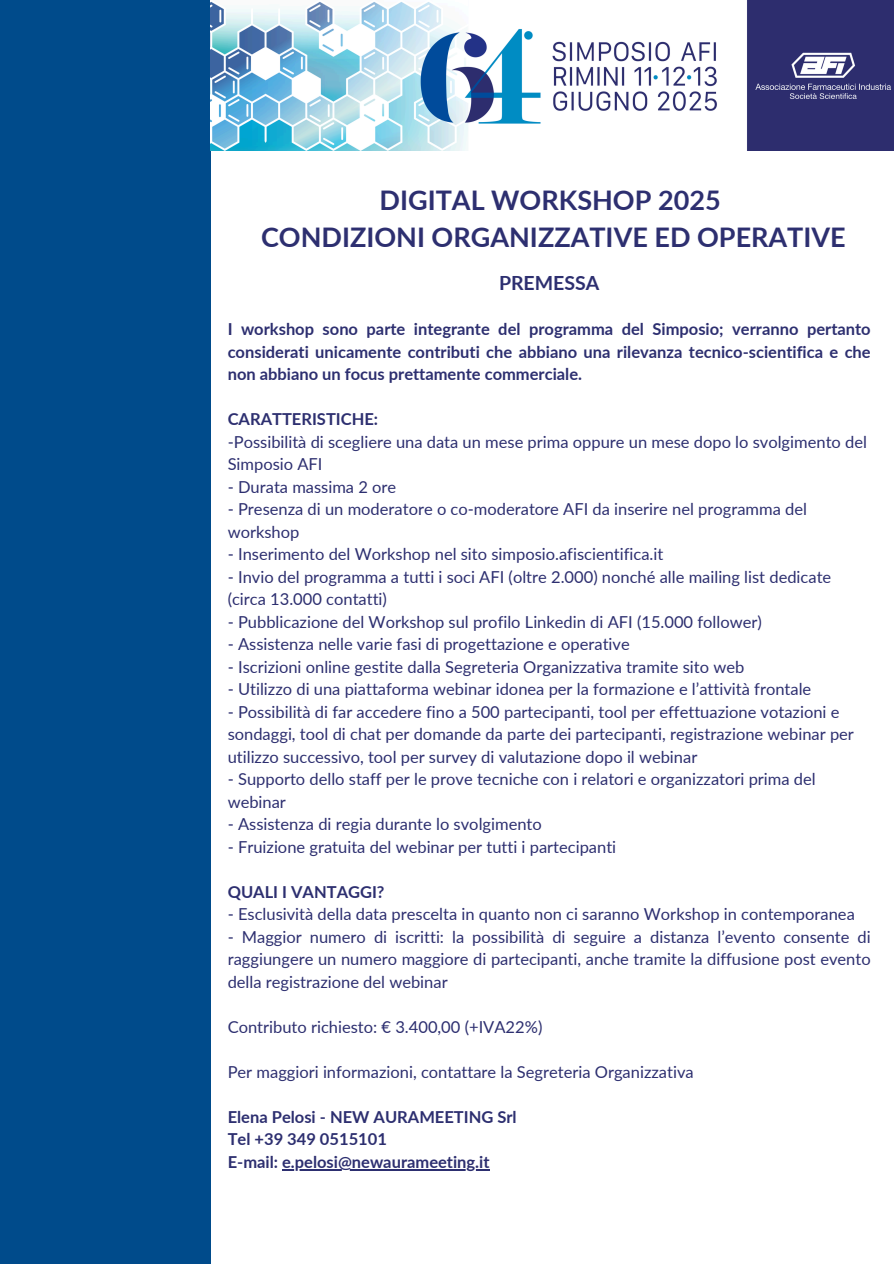
<style>
.page{position:relative;width:894px;height:1264px;background:#fff}
.page>*{position:absolute;margin:0;border:0;box-sizing:border-box;transform-origin:0 0}
.t1{font:700 27px/37.2px "Lato";color:#2d2f70;text-align:center}
.t2{font:700 19.5px "Lato";color:#2d2f70}
.t3{font:16.5px/22.5px "Lato";color:#2d2f70}
.t4{font:700 16.5px/22.5px "Lato";color:#2d2f70;text-align:justify}
</style>
<div class="page">
<div style="left:0;top:0;width:210px;height:1263px;background:#004b8b"></div>
<hr style="left:282px;top:1168px;width:207px;height:2px;background:#2d2f70">
<img style="left:210px;top:0;width:683px;height:151px">
<h3 class="t1" style="left:261px;top:180px;width:586px">DIGITAL WORKSHOP 2025<br>CONDIZIONI ORGANIZZATIVE ED OPERATIVE</h3>
<p class="t2" style="left:499px;top:271px;width:102px">PREMESSA</p>
<h1 class="t4" style="left:228px;top:317px;width:644px">I workshop sono parte integrante del programma del Simposio; verranno pertanto considerati unicamente contributi che abbiano una rilevanza tecnico-scientifica e che non abbiano un focus prettamente commerciale.</h1>
<h2 class="t4" style="left:228px;top:407px;width:152px">CARATTERISTICHE:</h2>
<p class="t3" style="left:228px;top:430px;width:640px">-Possibilità di scegliere una data un mese prima oppure un mese dopo lo svolgimento del<br>Simposio AFI</p>
<p class="t3" style="left:228px;top:475px;width:170px">- Durata massima 2 ore</p>
<p class="t3" style="left:228px;top:497px;width:580px">- Presenza di un moderatore o co-moderatore AFI da inserire nel programma del workshop</p>
<p class="t3" style="left:228px;top:542px;width:437px">- Inserimento del Workshop nel sito simposio.afiscientifica.it</p>
<p class="t3" style="left:228px;top:565px;width:605px">- Invio del programma a tutti i soci AFI (oltre 2.000) nonché alle mailing list dedicate (circa 13.000 contatti)</p>
<p class="t3" style="left:228px;top:610px;width:535px">- Pubblicazione del Workshop sul profilo Linkedin di AFI (15.000 follower)</p>
<p class="t3" style="left:228px;top:632px;width:403px">- Assistenza nelle varie fasi di progettazione e operative</p>
<p class="t3" style="left:228px;top:655px;width:518px">- Iscrizioni online gestite dalla Segreteria Organizzativa tramite sito web</p>
<p class="t3" style="left:228px;top:677px;width:585px">- Utilizzo di una piattaforma webinar idonea per la formazione e l’attività frontale</p>
<p class="t3" style="left:228px;top:700px;width:627px">- Possibilità di far accedere fino a 500 partecipanti, tool per effettuazione votazioni e sondaggi, tool di chat per domande da parte dei partecipanti, registrazione webinar per utilizzo successivo, tool per survey di valutazione dopo il webinar</p>
<p class="t3" style="left:228px;top:767px;width:589px">- Supporto dello staff per le prove tecniche con i relatori e organizzatori prima del webinar</p>
<p class="t3" style="left:228px;top:812px;width:315px">- Assistenza di regia durante lo svolgimento</p>
<p class="t3" style="left:228px;top:835px;width:390px">- Fruizione gratuita del webinar per tutti i partecipanti</p>
<p class="t4" style="left:228px;top:880px;width:158px">QUALI I VANTAGGI?</p>
<p class="t3" style="left:228px;top:902px;width:628px">- Esclusività della data prescelta in quanto non ci saranno Workshop in contemporanea</p>
<p class="t3" style="left:228px;top:925px;width:644px;text-align:justify">- Maggior numero di iscritti: la possibilità di seguire a distanza l’evento consente di raggiungere un numero maggiore di partecipanti, anche tramite la diffusione post evento della registrazione del webinar</p>
<p class="t3" style="left:228px;top:1015px;width:316px">Contributo richiesto: € 3.400,00 (+IVA22%)</p>
<p class="t3" style="left:228px;top:1060px;width:467px">Per maggiori informazioni, contattare la Segreteria Organizzativa</p>
<p class="t4" style="left:228px;top:1105px;width:290px;text-align:left">Elena Pelosi - NEW AURAMEETING Srl<br>Tel +39 349 0515101<br>E-mail: e.pelosi@newaurameeting.it</p>
</div>
